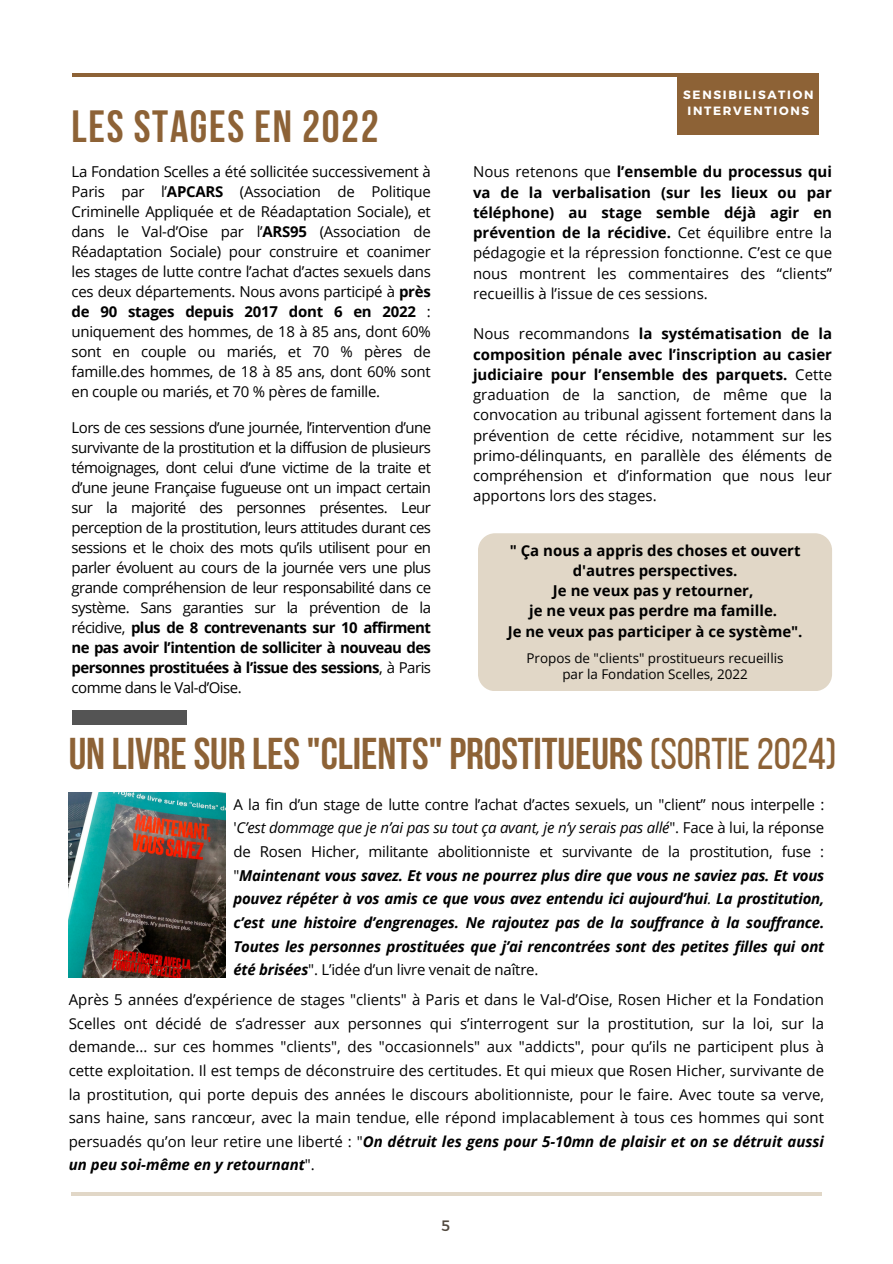
<style>
.page{position:relative;width:893px;height:1264px;background:#fff}
.page>*{position:absolute;margin:0;border:0;box-sizing:border-box;transform-origin:0 0}
.t1{font:700 45px "Bebas Neue";letter-spacing:.035em;color:#8d6236}
.t2{font:700 44.25px "Bebas Neue";color:#8d6236}
.t3{font:15px/20px "Open Sans";color:#000;text-align:justify}
.t4{font:italic 700 15px/23.5px "Open Sans";letter-spacing:-.015em;color:#000;text-align:justify}
.t5{font:700 15px/20.2px "Open Sans";color:#000;text-align:center}
.t6{font:15px "Montserrat";color:#52493f}
.t7{font:13.35px/15.6px "Open Sans";color:#000;text-align:center}
.t8{font:700 12px "Montserrat";letter-spacing:.14em;color:#fff}
.s1{font-weight:700}
.s2{font-weight:400}
.s3{font-weight:400;font-style:normal}
.s4{font-weight:700;font-style:italic}
</style>
<div class="page">
<hr style="left:72px;top:73px;width:747px;height:4px;background:#8d6236">
<div style="left:677px;top:77px;width:142px;height:57px;background:#8d6236"></div>
<div style="left:478px;top:533px;width:354px;height:158px;background:#e1d7c7;border-radius:17px"></div>
<hr style="left:72px;top:1192px;width:749px;height:3px;background:#e1d7c7">
<img style="left:69px;top:792px;width:156px;height:185px">
<div style="left:72px;top:710px;width:115px;height:14px;background:#545454"></div>
<p class="t1" style="left:72px;top:108px;width:308px">LES STAGES EN 2022</p>
<p class="t3" style="left:72px;top:161px;width:361px">La Fondation Scelles a été sollicitée successivement à Paris par l’<span class="s1">APCARS</span> (Association de Politique Criminelle Appliquée et de Réadaptation Sociale), et dans le Val-d’Oise par l’<span class="s1">ARS95</span> (Association de Réadaptation Sociale) pour construire et coanimer les stages de lutte contre l’achat d’actes sexuels dans ces deux départements. Nous avons participé à <span class="s1">près de 90 stages depuis 2017 dont 6 en 2022</span> : uniquement des hommes, de 18 à 85 ans, dont 60% sont en couple ou mariés, et 70 % pères de famille.des hommes, de 18 à 85 ans, dont 60% sont en couple ou mariés, et 70 % pères de famille.</p>
<p class="t3" style="left:72px;top:417px;width:361px">Lors de ces sessions d’une journée, l’intervention d’une survivante de la prostitution et la diffusion de plusieurs témoignages, dont celui d’une victime de la traite et d’une jeune Française fugueuse ont un impact certain sur la majorité des personnes présentes. Leur perception de la prostitution, leurs attitudes durant ces sessions et le choix des mots qu’ils utilisent pour en parler évoluent au cours de la journée vers une plus grande compréhension de leur responsabilité dans ce système. Sans garanties sur la prévention de la récidive, <span class="s1">plus de 8 contrevenants sur 10 affirment ne pas avoir l’intention de solliciter à nouveau des personnes prostituées à l’issue des sessions</span>, à Paris comme dans le Val-d’Oise.</p>
<p class="t8" style="left:683px;top:87px;width:132px">SENSIBILISATION</p>
<p class="t8" style="left:687px;top:103px;width:123px">INTERVENTIONS</p>
<p class="t3" style="left:473px;top:161px;width:360px">Nous retenons que <span class="s1">l’ensemble du processus qui va de la verbalisation (sur les lieux ou par téléphone) au stage semble déjà agir en prévention de la récidive.</span> Cet équilibre entre la pédagogie et la répression fonctionne. C’est ce que nous montrent les commentaires des “clients” recueillis à l’issue de ces sessions.</p>
<p class="t3" style="left:473px;top:323px;width:360px">Nous recommandons <span class="s1">la systématisation de la composition pénale avec l’inscription au casier judiciaire pour l’ensemble des parquets.</span> Cette graduation de la sanction, de même que la convocation au tribunal agissent fortement dans la prévention de cette récidive, notamment sur les primo-délinquants, en parallèle des éléments de compréhension et d’information que nous leur apportons lors des stages.</p>
<p class="t5" style="left:509px;top:539px;width:292px">" Ça nous a appris des choses et ouvert d'autres perspectives.</p>
<p class="t5" style="left:553px;top:580px;width:202px">Je ne veux pas y retourner,</p>
<p class="t5" style="left:529px;top:600px;width:249px">je ne veux pas perdre ma famille.</p>
<p class="t5" style="left:507px;top:620px;width:296px">Je ne veux pas participer à ce système".</p>
<p class="t7" style="left:526px;top:650px;width:258px">Propos de "clients" prostitueurs recueillis par la Fondation Scelles, 2022</p>
<p class="t2" style="left:69px;top:736px;width:769px">UN LIVRESUR LES"CLIENTS"PROSTITUEURS<span class="s2">(SORTIE2024)</span></p>
<p class="t4" style="left:233px;top:792px;width:592px"><span class="s3">A la fin d’un stage de lutte contre l’achat d’actes sexuels, un "client” nous interpelle : '</span><span class="s2">C’est dommage que je n’ai pas su tout ça avant, je n’y serais pas allé</span><span class="s3">". Face à lui, la réponse de Rosen Hicher, militante abolitionniste et survivante de la prostitution, fuse : "</span>Maintenant vous savez. Et vous ne pourrez plus dire que vous ne saviez pas. Et vous pouvez répéter à vos amis ce que vous avez entendu ici aujourd’hui<span class="s2">.</span> La prostitution, c’est une histoire d’engrenages. Ne rajoutez pas de la souffrance à la souffrance.<br>Toutes les personnes prostituées que j’ai rencontrées sont des petites filles qui ont été brisées<span class="s3">". L’idée d’un livre venait de naître.</span></p>
<p class="t3" style="left:69px;top:987px;width:756px;line-height:23.5px">Après 5 années d’expérience de stages "clients" à Paris et dans le Val-d’Oise, Rosen Hicher et la Fondation Scelles ont décidé de s’adresser aux personnes qui s’interrogent sur la prostitution, sur la loi, sur la demande... sur ces hommes "clients", des "occasionnels" aux "addicts", pour qu’ils ne participent plus à cette exploitation. Il est temps de déconstruire des certitudes. Et qui mieux que Rosen Hicher, survivante de la prostitution, qui porte depuis des années le discours abolitionniste, pour le faire. Avec toute sa verve, sans haine, sans rancœur, avec la main tendue, elle répond implacablement à tous ces hommes qui sont persuadés qu’on leur retire une liberté : "<span class="s4">On détruit les gens pour 5-10mn de plaisir et on se détruit aussi un peu soi-même en y retournant</span>".</p>
<p class="t6" style="left:441px;top:1215px;width:10px">5</p>
</div>
